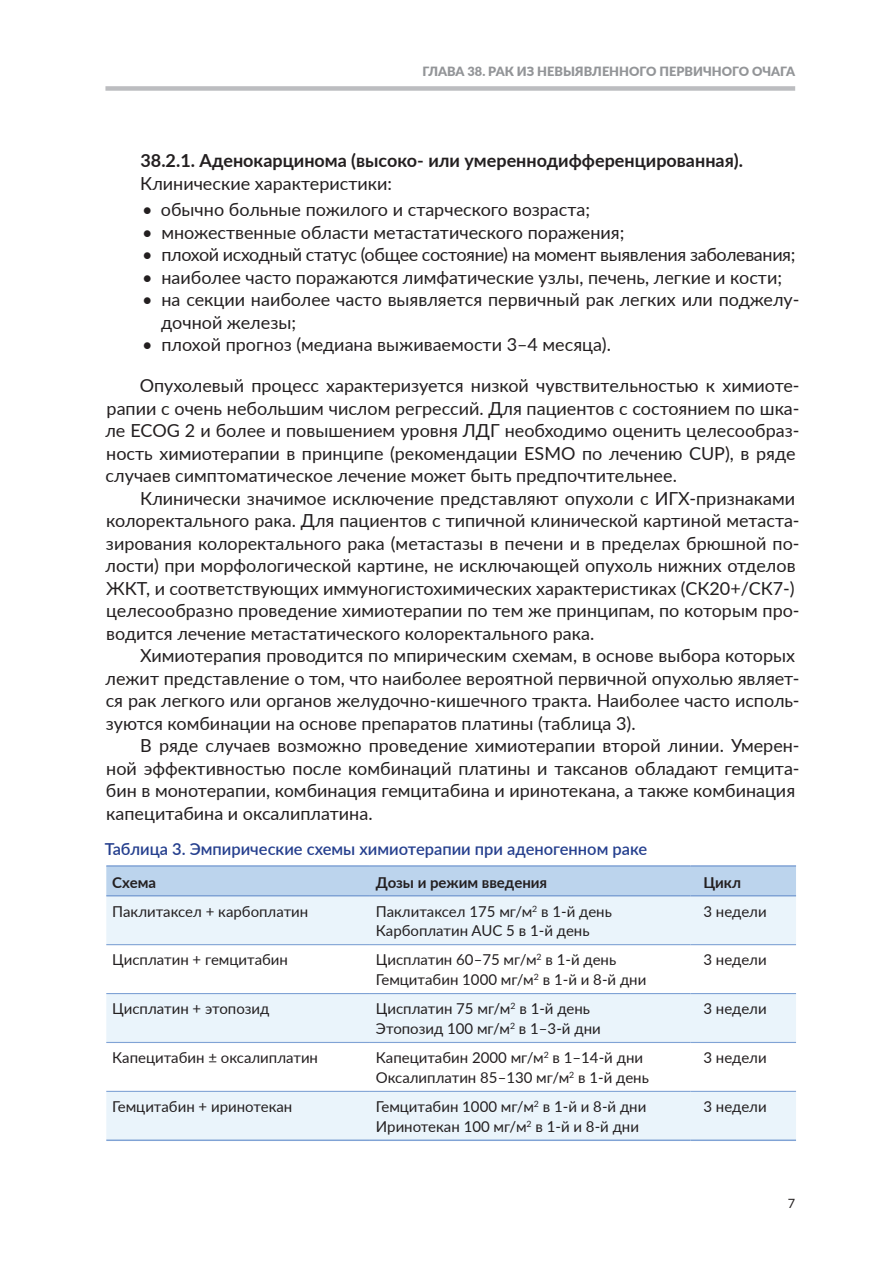
<style>
.page{position:relative;width:893px;height:1263px;background:#fff}
.page>*{position:absolute;margin:0;border:0;box-sizing:border-box;transform-origin:0 0}
.t1{font:18px/22.5px "Lato";color:#231f20}
.t2{font:18px "Lato";letter-spacing:-.02em;color:#231f20}
.t3{font:700 18px "Lato";color:#231f20}
.t4{font:600 16.5px "Lato";color:#253f8e}
.t5{font:15px/19.5px "Lato";color:#231f20}
.t6{font:700 15px "Lato";color:#231f20}
.t7{font:800 12.75px "Lato";color:#939598}
.t8{font:12.75px "Lato";color:#231f20}
</style>
<div class="page">
<div style="left:105px;top:86px;width:690px;height:5px;background:#bcbdc0"></div>
<div style="left:106px;top:867px;width:690px;height:28px;background:#bcd4ed"></div>
<svg style="left:106px;top:896px;width:690px;height:243px;fill:#eaf4fb"></svg>
<hr style="left:106px;top:865px;width:264px;height:2px;background:#80a3d5">
<hr style="left:370px;top:865px;width:321px;height:2px;background:#80a3d5">
<hr style="left:691px;top:865px;width:105px;height:2px;background:#80a3d5">
<hr style="left:106px;top:895px;width:264px;height:1px;background:#80a3d5">
<hr style="left:370px;top:895px;width:321px;height:1px;background:#80a3d5">
<hr style="left:691px;top:895px;width:105px;height:1px;background:#80a3d5">
<hr style="left:106px;top:944px;width:264px;height:1px;background:#80a3d5">
<hr style="left:370px;top:944px;width:321px;height:1px;background:#80a3d5">
<hr style="left:106px;top:993px;width:264px;height:1px;background:#80a3d5">
<hr style="left:370px;top:993px;width:321px;height:1px;background:#80a3d5">
<hr style="left:106px;top:1042px;width:264px;height:1px;background:#80a3d5">
<hr style="left:370px;top:1042px;width:321px;height:1px;background:#80a3d5">
<hr style="left:691px;top:944px;width:105px;height:1px;background:#80a3d5">
<hr style="left:691px;top:993px;width:105px;height:1px;background:#80a3d5">
<hr style="left:691px;top:1042px;width:105px;height:1px;background:#80a3d5">
<hr style="left:106px;top:1091px;width:264px;height:1px;background:#80a3d5">
<hr style="left:370px;top:1091px;width:321px;height:1px;background:#80a3d5">
<hr style="left:106px;top:1139px;width:264px;height:2px;background:#80a3d5">
<hr style="left:370px;top:1139px;width:321px;height:2px;background:#80a3d5">
<hr style="left:691px;top:1091px;width:105px;height:1px;background:#80a3d5">
<hr style="left:691px;top:1139px;width:105px;height:2px;background:#80a3d5">
<p class="t7" style="left:422px;top:62px;width:374px">ГЛАВА 38. РАК ИЗ НЕВЫЯВЛЕННОГО ПЕРВИЧНОГО ОЧАГА</p>
<p class="t3" style="left:140px;top:147px;width:604px">38.2.1. Аденокарцинома (высоко- или умереннодифференцированная).</p>
<p class="t1" style="left:140px;top:171px;width:253px">Клинические характеристики:</p>
<p class="t1" style="left:142px;top:198px;width:449px">• обычно больные пожилого и старческого возраста;</p>
<p class="t1" style="left:142px;top:220px;width:484px">• множественные области метастатического поражения;</p>
<p class="t2" style="left:142px;top:242px;width:655px">• плохой исходный статус (общее состояние) на момент выявления заболевания;</p>
<p class="t1" style="left:142px;top:265px;width:641px">• наиболее часто поражаются лимфатические узлы, печень, легкие и кости;</p>
<p class="t1" style="left:161px;top:288px;width:640px;text-indent:-19px">• на секции наиболее часто выявляется первичный рак легких или поджелу&shy;дочной железы;</p>
<p class="t1" style="left:142px;top:333px;width:470px">• плохой прогноз (медиана выживаемости 3–4 месяца).</p>
<p class="t1" style="left:105px;top:374px;width:696px;text-indent:34px">Опухолевый процесс характеризуется низкой чувствительностью к химиоте&shy;рапии с очень небольшим числом регрессий. Для пациентов с состоянием по шка&shy;ле ECOG 2 и более и повышением уровня ЛДГ необходимо оценить целесообраз&shy;ность химиотерапии в принципе (рекомендации ESMO по лечению CUP), в ряде случаев симптоматическое лечение может быть предпочтительнее.</p>
<p class="t1" style="left:105px;top:486px;width:696px;text-indent:35px">Клинически значимое исключение представляют опухоли с ИГХ-признаками колоректального рака. Для пациентов с типичной клинической картиной метаста&shy;зирования колоректального рака (метастазы в печени и в пределах брюшной по&shy;лости) при морфологической картине, не исключающей опухоль нижних отделов ЖКТ, и соответствующих иммуногистохимических характеристиках (СК20+/СК7-) целесообразно проведение химиотерапии по тем же принципам, по которым про&shy;водится лечение метастатического колоректального рака.</p>
<p class="t1" style="left:105px;top:644px;width:696px;text-indent:35px">Химиотерапия проводится по мпирическим схемам, в основе выбора которых лежит представление о том, что наиболее вероятной первичной опухолью являет&shy;ся рак легкого или органов желудочно-кишечного тракта. Наиболее часто исполь&shy;зуются комбинации на основе препаратов платины (таблица 3).</p>
<p class="t1" style="left:106px;top:734px;width:695px;text-indent:34px">В ряде случаев возможно проведение химиотерапии второй линии. Умерен&shy;ной эффективностью после комбинаций платины и таксанов обладают гемцита&shy;бин в монотерапии, комбинация гемцитабина и иринотекана, а также комбинация капецитабина и оксалиплатина.</p>
<p class="t4" style="left:105px;top:837px;width:544px">Таблица 3. Эмпирические схемы химиотерапии при аденогенном раке</p>
<p class="t6" style="left:112px;top:872px;width:45px">Схема</p>
<p class="t6" style="left:376px;top:872px;width:173px">Дозы и режим введения</p>
<p class="t6" style="left:703px;top:872px;width:39px">Цикл</p>
<p class="t5" style="left:112px;top:901px;width:197px">Паклитаксел + карбоплатин</p>
<p class="t5" style="left:376px;top:901px;width:237px">Паклитаксел 175 мг/м<sup>2</sup> в 1-й день<br>Карбоплатин AUC 5 в 1-й день</p>
<p class="t5" style="left:703px;top:901px;width:65px">3 недели</p>
<p class="t5" style="left:112px;top:950px;width:177px">Цисплатин + гемцитабин</p>
<p class="t5" style="left:376px;top:950px;width:272px">Цисплатин 60–75 мг/м<sup>2</sup> в 1-й день<br>Гемцитабин 1000 мг/м<sup>2</sup> в 1-й и 8-й дни</p>
<p class="t5" style="left:703px;top:950px;width:65px">3 недели</p>
<p class="t5" style="left:112px;top:998px;width:159px">Цисплатин + этопозид</p>
<p class="t5" style="left:376px;top:998px;width:226px">Цисплатин 75 мг/м<sup>2</sup> в 1-й день<br>Этопозид 100 мг/м<sup>2</sup> в 1–3-й дни</p>
<p class="t5" style="left:703px;top:998px;width:65px">3 недели</p>
<p class="t5" style="left:112px;top:1047px;width:207px">Капецитабин ± оксалиплатин</p>
<p class="t5" style="left:376px;top:1047px;width:274px">Капецитабин 2000 мг/м<sup>2</sup> в 1–14-й дни<br>Оксалиплатин 85–130 мг/м<sup>2</sup> в 1-й день</p>
<p class="t5" style="left:703px;top:1047px;width:65px">3 недели</p>
<p class="t5" style="left:112px;top:1096px;width:182px">Гемцитабин + иринотекан</p>
<p class="t5" style="left:376px;top:1096px;width:272px">Гемцитабин 1000 мг/м<sup>2</sup> в 1-й и 8-й дни<br>Иринотекан 100 мг/м<sup>2</sup> в 1-й и 8-й дни</p>
<p class="t5" style="left:703px;top:1096px;width:65px">3 недели</p>
<p class="t8" style="left:788px;top:1194px;width:9px">7</p>
</div>
